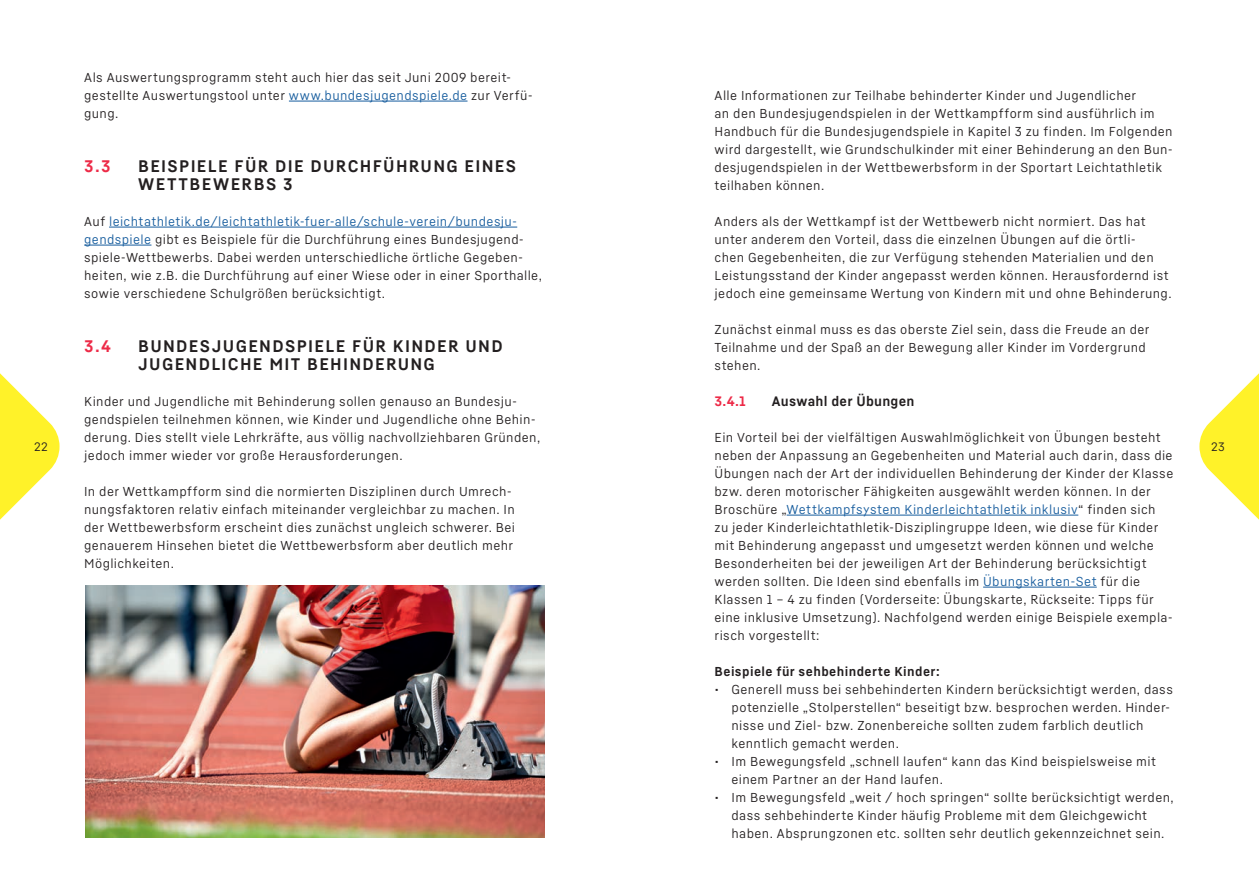
<style>
.page{position:relative;width:1259px;height:893px;background:#fff}
.page>*{position:absolute;margin:0;border:0;box-sizing:border-box;transform-origin:0 0}
.t1{font:700 16.5px/18px "Fabrikat Normal";letter-spacing:.08em;color:#231f20}
.t2{font:700 16.5px "Fabrikat Normal";color:#ed2a47}
.t3{font:700 13.5px "Fabrikat Normal";letter-spacing:.02em;color:#231f20}
.t4{font:700 13.5px "Fabrikat Normal";color:#ed2a47}
.t5{font:12.75px/18px "Fabrikat Normal";letter-spacing:.03em;color:#231f20}
.t6{font:700 12.75px "Fabrikat Normal";letter-spacing:.035em;color:#231f20}
.t7{font:12px "Fabrikat Normal";color:#231f20}
.s1{color:#175d9e}
</style>
<div class="page">
<img style="left:85px;top:586px;width:459px;height:252px">
<svg style="left:0;top:373px;width:60px;height:147px"></svg>
<svg style="left:1199px;top:373px;width:60px;height:147px"></svg>
<hr style="left:289px;top:101px;width:178px;height:1px;background:#175d9e">
<hr style="left:109px;top:227px;width:408px;height:1px;background:#175d9e">
<hr style="left:84px;top:245px;width:67px;height:1px;background:#175d9e">
<hr style="left:786px;top:515px;width:292px;height:1px;background:#175d9e">
<hr style="left:983px;top:587px;width:113px;height:1px;background:#175d9e">
<p class="t5" style="left:84px;top:68px;width:450px">Als Auswertungsprogramm steht auch hier das seit Juni 2009 bereit&shy;gestellte Auswertungstool unter <span class="s1">www.bundesjugendspiele.de</span> zur Verfü&shy;gung.</p>
<p class="t2" style="left:84px;top:155px;width:28px">3.3</p>
<p class="t1" style="left:138px;top:156px;width:379px">BEISPIELE FÜR DIE DURCHFÜHRUNG EINES<br>WETTBEWERBS 3</p>
<p class="t5" style="left:84px;top:212px;width:459px">Auf <span class="s1">leichtathletik.de/leichtathletik-fuer-alle/schule-verein/bundesju&shy;gendspiele</span> gibt es Beispiele für die Durchführung eines Bundesjugend&shy;spiele-Wettbewerbs. Dabei werden unterschiedliche örtliche Gegeben&shy;heiten, wie z.B. die Durchführung auf einer Wiese oder in einer Sporthalle, sowie verschiedene Schulgrößen berücksichtigt.</p>
<p class="t2" style="left:84px;top:335px;width:29px">3.4</p>
<p class="t1" style="left:138px;top:336px;width:366px">BUNDESJUGENDSPIELE FÜR KINDER UND<br>JUGENDLICHE MIT BEHINDERUNG</p>
<p class="t5" style="left:84px;top:392px;width:457px">Kinder und Jugendliche mit Behinderung sollen genauso an Bundesju&shy;gendspielen teilnehmen können, wie Kinder und Jugendliche ohne Behin&shy;derung. Dies stellt viele Lehrkräfte, aus völlig nachvollziehbaren Gründen, jedoch immer wieder vor große Herausforderungen.</p>
<p class="t5" style="left:84px;top:482px;width:432px">In der Wettkampfform sind die normierten Disziplinen durch Umrech&shy;nungsfaktoren relativ einfach miteinander vergleichbar zu machen. In der Wettbewerbsform erscheint dies zunächst ungleich schwerer. Bei genauerem Hinsehen bietet die Wettbewerbsform aber deutlich mehr Möglichkeiten.</p>
<p class="t5" style="left:714px;top:86px;width:460px">Alle Informationen zur Teilhabe behinderter Kinder und Jugendlicher<br>an den Bundesjugendspielen in der Wettkampfform sind ausführlich im Handbuch für die Bundesjugendspiele in Kapitel 3 zu finden. Im Folgenden wird dargestellt, wie Grundschulkinder mit einer Behinderung an den Bun&shy;desjugendspielen in der Wettbewerbsform in der Sportart Leichtathletik teilhaben können.</p>
<p class="t5" style="left:714px;top:212px;width:459px">Anders als der Wettkampf ist der Wettbewerb nicht normiert. Das hat unter anderem den Vorteil, dass die einzelnen Übungen auf die örtli-<br>chen Gegebenheiten, die zur Verfügung stehenden Materialien und den Leistungsstand der Kinder angepasst werden können. Herausfordernd ist jedoch eine gemeinsame Wertung von Kindern mit und ohne Behinderung.</p>
<p class="t5" style="left:714px;top:320px;width:436px">Zunächst einmal muss es das oberste Ziel sein, dass die Freude an der<br>Teilnahme und der Spaß an der Bewegung aller Kinder im Vordergrund stehen.</p>
<p class="t4" style="left:714px;top:392px;width:33px">3.4.1</p>
<p class="t3" style="left:772px;top:392px;width:144px">Auswahl der Übungen</p>
<p class="t5" style="left:714px;top:428px;width:460px">Ein Vorteil bei der vielfältigen Auswahlmöglichkeit von Übungen besteht neben der Anpassung an Gegebenheiten und Material auch darin, dass die Übungen nach der Art der individuellen Behinderung der Kinder der Klasse bzw. deren motorischer Fähigkeiten ausgewählt werden können. In der Broschüre „<span class="s1">Wettkampfsystem Kinderleichtathletik inklusiv</span>“ finden sich<br>zu jeder Kinderleichtathletik-Disziplingruppe Ideen, wie diese für Kinder mit Behinderung angepasst und umgesetzt werden können und welche Besonderheiten bei der jeweiligen Art der Behinderung berücksichtigt werden sollten. Die Ideen sind ebenfalls im <span class="s1">Übungskarten-Set</span> für die Klassen 1 – 4 zu finden (Vorderseite: Übungskarte, Rückseite: Tipps für eine inklusive Umsetzung). Nachfolgend werden einige Beispiele exempla&shy;risch vorgestellt:</p>
<p class="t6" style="left:714px;top:663px;width:227px">Beispiele für sehbehinderte Kinder:</p>
<p class="t5" style="left:731px;top:680px;width:443px;text-indent:-17px">• Generell muss bei sehbehinderten Kindern berücksichtigt werden, dass potenzielle „Stolperstellen“ beseitigt bzw. besprochen werden. Hinder&shy;nisse und Ziel- bzw. Zonenbereiche sollten zudem farblich deutlich kenntlich gemacht werden.</p>
<p class="t5" style="left:731px;top:752px;width:426px;text-indent:-17px">• Im Bewegungsfeld „schnell laufen“ kann das Kind beispielsweise mit einem Partner an der Hand laufen.</p>
<p class="t5" style="left:731px;top:788px;width:444px;text-indent:-17px">• Im Bewegungsfeld „weit / hoch springen“ sollte berücksichtigt werden, dass sehbehinderte Kinder häufig Probleme mit dem Gleichgewicht haben. Absprungzonen etc. sollten sehr deutlich gekennzeichnet sein.</p>
<p class="t7" style="left:34px;top:439px;width:15px">22</p>
<p class="t7" style="left:1211px;top:439px;width:15px">23</p>
</div>
